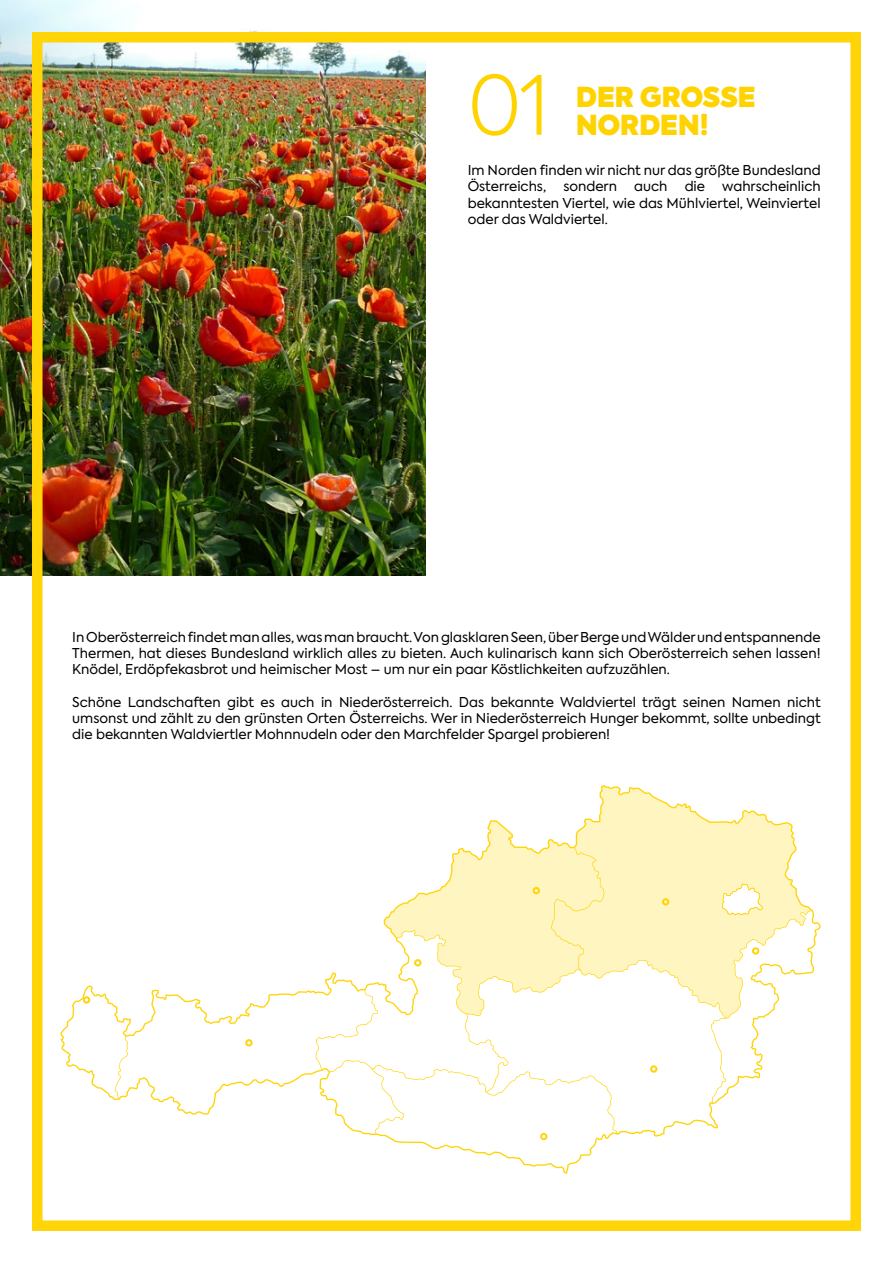
<style>
.page{position:relative;width:893px;height:1263px;background:#fff}
.page>*{position:absolute;margin:0;border:0;box-sizing:border-box;transform-origin:0 0}
.t1{font:300 81px "Axiforma";color:#ffd300}
.t2{font:800 27.45px "Axiforma";letter-spacing:-.02em;color:#ffd300}
.t3{font:13.5px/16.2px "Axiforma";color:#000;text-align:justify}
</style>
<div class="page">
<img style="left:0;top:0;width:119px;height:575px">
<img style="left:27px;top:27px;width:834px;height:1204px">
<h1 class="t1" style="left:468px;top:53px;width:83px">01</h1>
<h2 class="t2" style="left:576px;top:77px;width:182px">DER GROSSE</h2>
<h2 class="t2" style="left:576px;top:105px;width:134px">NORDEN!</h2>
<p class="t3" style="left:468px;top:162px;width:354px">Im Norden finden wir nicht nur das größte Bundesland<br>Österreichs,</p>
<p class="t3" style="left:468px;top:179px;width:354px;text-indent:255px">wahrscheinlich bekanntesten Viertel, wie das Mühlviertel, Weinviertel oder das Waldviertel.</p>
<p class="t3" style="left:563px;top:179px;width:55px">sondern</p>
<p class="t3" style="left:634px;top:179px;width:35px">auch</p>
<p class="t3" style="left:685px;top:179px;width:22px">die</p>
<p class="t3" style="left:72px;top:629px;width:750px">In Oberösterreich findet man alles, was man braucht. Von glasklaren Seen, über Berge und Wälder und entspannende Thermen, hat dieses Bundesland wirklich alles zu bieten. Auch kulinarisch kann sich Oberösterreich sehen lassen!<br>Knödel, Erdöpfekasbrot und heimischer Most – um nur ein paar Köstlichkeiten aufzuzählen.</p>
<p class="t3" style="left:72px;top:694px;width:750px">Schöne Landschaften gibt es auch in Niederösterreich. Das bekannte Waldviertel trägt seinen Namen nicht umsonst und zählt zu den grünsten Orten Österreichs. Wer in Niederösterreich Hunger bekommt, sollte unbedingt die bekannten Waldviertler Mohnnudeln oder den Marchfelder Spargel probieren!</p>
</div>
